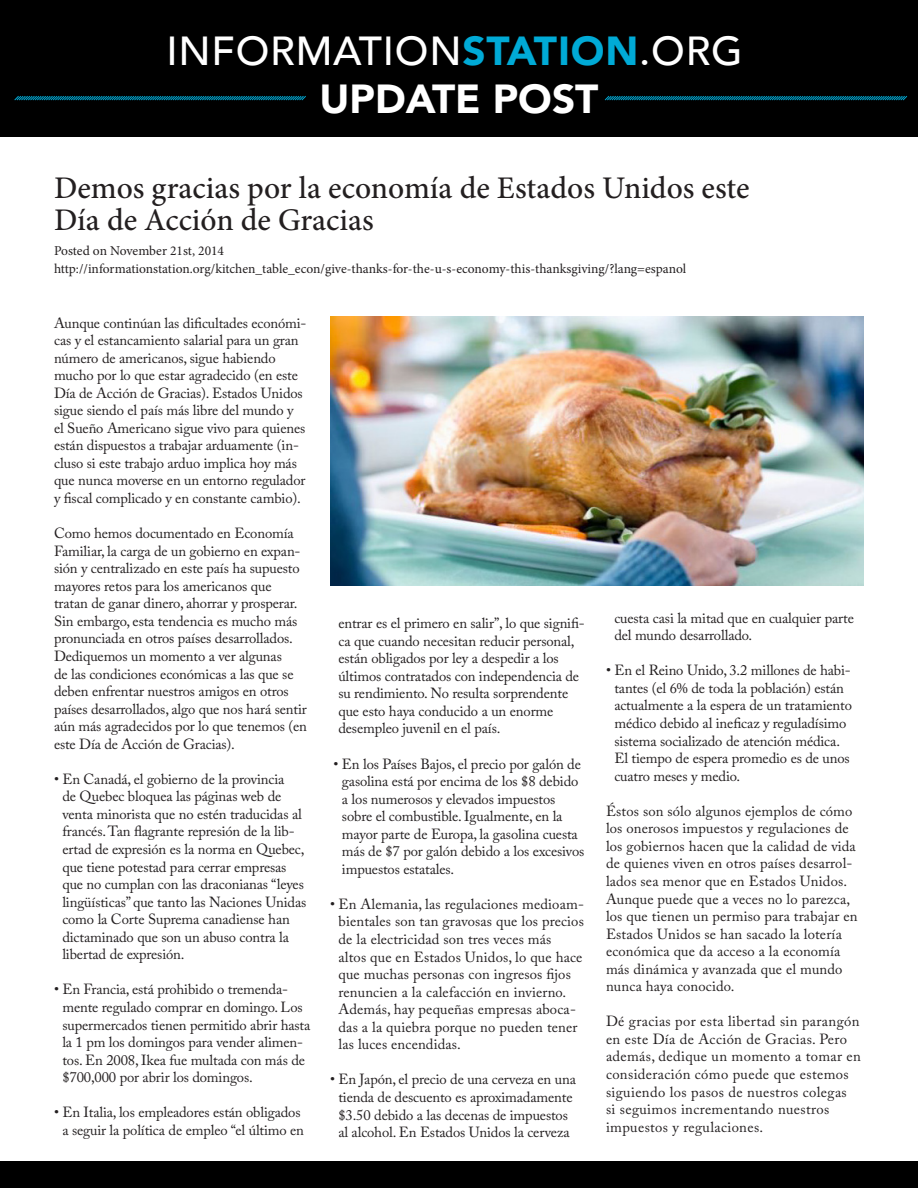
<style>
.page{position:relative;width:918px;height:1188px;background:#fff}
.page>*{position:absolute;margin:0;border:0;box-sizing:border-box;transform-origin:0 0}
.t1{font:500 40.5px "Avenir";letter-spacing:.02em;color:#fff}
.t2{font:900 40.5px "Avenir";color:#fff}
.t3{font:500 31.5px "Minion Pro";color:#231f20}
.t4{font:14.7px/17.5px "Adobe Caslon Pro";letter-spacing:-.01em;color:#231f20}
.t5{font:14.7px/17.5px "Adobe Caslon Pro";letter-spacing:.01em;color:#231f20}
.t6{font:14.7px/17.5px "Adobe Caslon Pro";letter-spacing:.025em;color:#231f20}
.t7{font:13.5px "Minion Pro";letter-spacing:-.005em;color:#231f20}
.s1{font-weight:900;color:#00aad6}
</style>
<div class="page">
<div style="left:0;top:0;width:918px;height:137px;background:#000"></div>
<svg style="left:14px;top:96px;width:292px;height:5px"></svg>
<svg style="left:604px;top:96px;width:304px;height:5px;background:#005166"></svg>
<div style="left:0;top:1161px;width:918px;height:27px;background:#000"></div>
<img style="left:330px;top:317px;width:534px;height:269px">
<p class="t1" style="left:166px;top:16px;width:578px">INFORMATION<span class="s1">STATION</span>.ORG</p>
<p class="t2" style="left:319px;top:64px;width:281px">UPDATE POST</p>
<p class="t3" style="left:54px;top:167px;width:697px">Demos gracias por la economía de Estados Unidos este</p>
<p class="t3" style="left:54px;top:199px;width:321px">Día de Acción de Gracias</p>
<p class="t7" style="left:54px;top:242px;width:172px">Posted on November 21st, 2014</p>
<p class="t7" style="left:54px;top:260px;width:634px">http://informationstation.org/kitchen_table_econ/give-thanks-for-the-u-s-economy-this-thanksgiving/?lang=espanol</p>
<p class="t4" style="left:54px;top:314px;width:254px">Aunque continúan las dificultades económi&shy;cas y el estancamiento salarial para un gran número de americanos, sigue habiendo mucho por lo que estar agradecido (en este Día de Acción de Gracias). Estados Unidos sigue siendo el país más libre del mundo y el Sueño Americano sigue vivo para quienes están dispuestos a trabajar arduamente (in&shy;cluso si este trabajo arduo implica hoy más que nunca moverse en un entorno regulador y fiscal complicado y en constante cambio).</p>
<p class="t4" style="left:54px;top:524px;width:255px">Como hemos documentado en Economía Familiar, la carga de un gobierno en expan&shy;sión y centralizado en este país ha supuesto mayores retos para los americanos que tratan de ganar dinero, ahorrar y prosperar.<br>Sin embargo, esta tendencia es mucho más pronunciada en otros países desarrollados.<br>Dediquemos un momento a ver algunas<br>de las condiciones económicas a las que se deben enfrentar nuestros amigos en otros países desarrollados, algo que nos hará sentir aún más agradecidos por lo que tenemos (en este Día de Acción de Gracias).</p>
<p class="t4" style="left:62px;top:770px;width:246px;text-indent:-8px">• En Canadá, el gobierno de la provincia<br>de Quebec bloquea las páginas web de venta minorista que no estén traducidas al francés. Tan flagrante represión de la lib&shy;ertad de expresión es la norma en Quebec, que tiene potestad para cerrar empresas que no cumplan con las draconianas “leyes lingüísticas” que tanto las Naciones Unidas como la Corte Suprema canadiense han dictaminado que son un abuso contra la libertad de expresión.</p>
<p class="t4" style="left:62px;top:981px;width:250px;text-indent:-8px">• En Francia, está prohibido o tremenda&shy;mente regulado comprar en domingo. Los supermercados tienen permitido abrir hasta la 1 pm los domingos para vender alimen&shy;tos. En 2008, Ikea fue multada con más de $700,000 por abrir los domingos.</p>
<p class="t4" style="left:54px;top:1103px;width:252px;text-align:center">• En Italia, los empleadores están obligados a seguir la política de empleo “el último en</p>
<p class="t4" style="left:338px;top:614px;width:248px">entrar es el primero en salir”, lo que signifi&shy;ca que cuando necesitan reducir personal, están obligados por ley a despedir a los últimos contratados con independencia de su rendimiento. No resulta sorprendente que esto haya conducido a un enorme desempleo juvenil en el país.</p>
<p class="t4" style="left:342px;top:755px;width:244px;text-indent:-8px">• En los Países Bajos, el precio por galón de gasolina está por encima de los $8 debido a los numerosos y elevados impuestos sobre el combustible. Igualmente, en la mayor parte de Europa, la gasolina cuesta más de $7 por galón debido a los excesivos impuestos estatales.</p>
<p class="t5" style="left:339px;top:895px;width:247px;text-indent:-9px">• En Alemania, las regulaciones medioam&shy;bientales son tan gravosas que los precios de la electricidad son tres veces más<br>altos que en Estados Unidos, lo que hace que muchas personas con ingresos fijos renuncien a la calefacción en invierno.<br>Además, hay pequeñas empresas aboca&shy;das a la quiebra porque no pueden tener las luces encendidas.</p>
<p class="t4" style="left:330px;top:1071px;width:247px;text-align:center">• En Japón, el precio de una cerveza en una tienda de descuento es aproximadamente $3.50 debido a las decenas de impuestos<br>al alcohol. En Estados Unidos la cerveza</p>
<p class="t4" style="left:614px;top:609px;width:241px">cuesta casi la mitad que en cualquier parte del mundo desarrollado.</p>
<p class="t4" style="left:614px;top:662px;width:239px;text-indent:-8px">• En el Reino Unido, 3.2 millones de habi&shy;tantes (el 6% de toda la población) están actualmente a la espera de un tratamiento médico debido al ineficaz y reguladísimo sistema socializado de atención médica.<br>El tiempo de espera promedio es de unos cuatro meses y medio.</p>
<p class="t5" style="left:606px;top:802px;width:253px">Éstos son sólo algunos ejemplos de cómo los onerosos impuestos y regulaciones de los gobiernos hacen que la calidad de vida de quienes viven en otros países desarrol&shy;lados sea menor que en Estados Unidos.<br>Aunque puede que a veces no lo parezca, los que tienen un permiso para trabajar en Estados Unidos se han sacado la lotería económica que da acceso a la economía más dinámica y avanzada que el mundo nunca haya conocido.</p>
<p class="t6" style="left:606px;top:1013px;width:256px">Dé gracias por esta libertad sin parangón en este Día de Acción de Gracias. Pero además, dedique un momento a tomar en consideración cómo puede que estemos siguiendo los pasos de nuestros colegas<br>si seguimos incrementando nuestros impuestos y regulaciones.</p>
</div>
